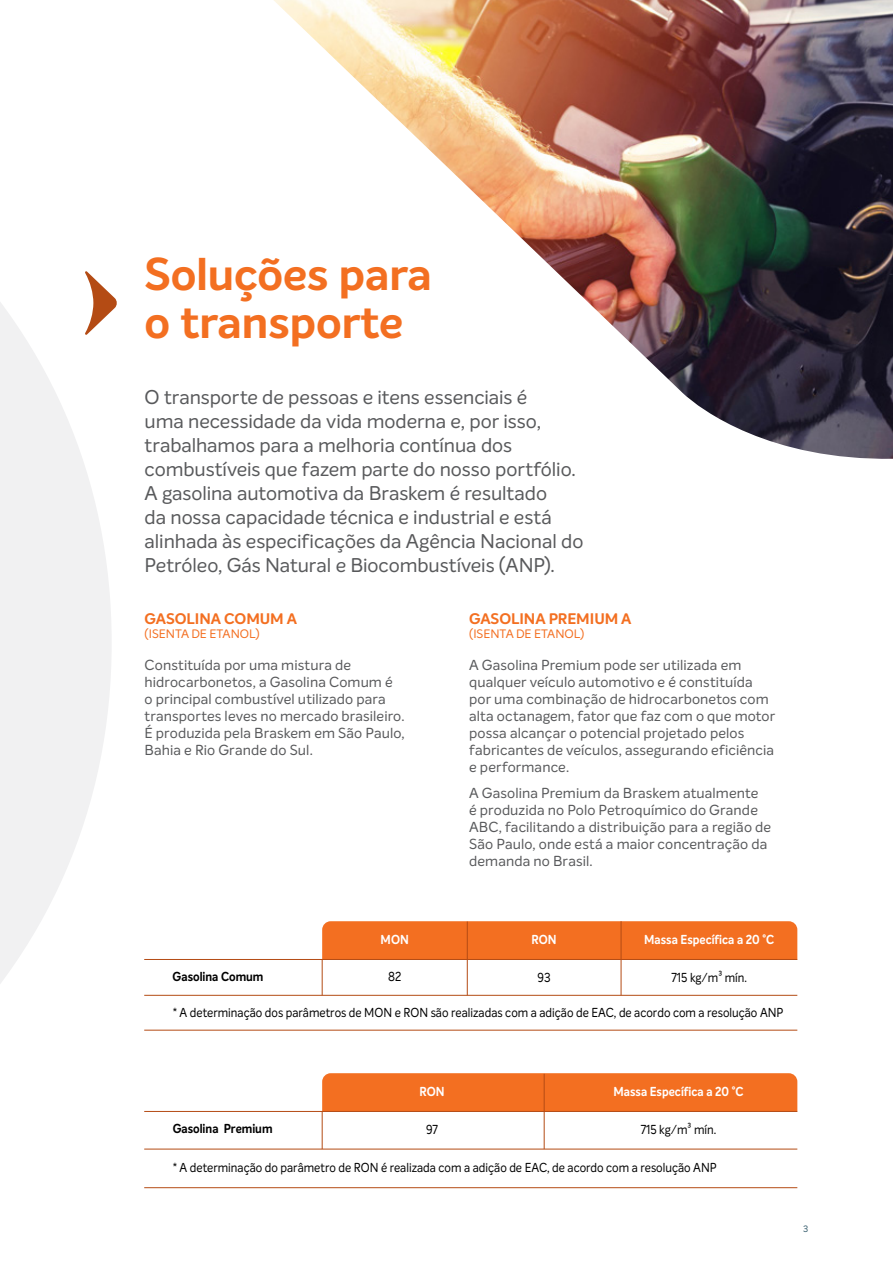
<style>
.page{position:relative;width:893px;height:1263px;background:#fff}
.page>*{position:absolute;margin:0;border:0;box-sizing:border-box;transform-origin:0 0}
.t1{font:700 45px/48px "Intelo";color:#f36f21}
.t2{font:19.5px/24px "Intelo";letter-spacing:-.005em;color:#58595b}
.t3{font:700 15px "Intelo";color:#f36f21}
.t4{font:14.25px/17.1px "Intelo";letter-spacing:.01em;color:#58595b}
.t5{font:12.75px "Intelo";color:#000;scale:.9 1}
.t6{font:700 12.75px "Intelo";color:#fff;scale:.9 1}
.t7{font:700 12.75px "Intelo";color:#000;scale:.9 1}
.t8{font:12px "Intelo";color:#f36f21}
.t9{font:9px "Intelo";color:#395f6f}
</style>
<div class="page">
<svg style="left:0;top:302px;width:111px;height:682px;fill:#f1f1f2"></svg>
<div style="left:322px;top:921px;width:475px;height:38px;background:#f36f21"></div>
<hr style="left:144px;top:995px;width:653px;height:1px;background:#b44b14">
<hr style="left:144px;top:959px;width:653px;height:1px;background:#b44b14">
<hr style="left:144px;top:1030px;width:653px;height:1px;background:#b44b14">
<hr style="left:322px;top:959px;width:1px;height:36px;background:#b44b14">
<hr style="left:467px;top:921px;width:1px;height:74px;background:#b44b14">
<hr style="left:621px;top:921px;width:1px;height:74px;background:#b44b14">
<div style="left:322px;top:1073px;width:475px;height:38px;background:#f36f21"></div>
<hr style="left:144px;top:1187px;width:653px;height:1px;background:#b44b14">
<hr style="left:144px;top:1111px;width:653px;height:1px;background:#b44b14">
<hr style="left:144px;top:1149px;width:653px;height:1px;background:#b44b14">
<hr style="left:322px;top:1111px;width:1px;height:38px;background:#b44b14">
<hr style="left:544px;top:1074px;width:1px;height:75px;background:#b44b14">
<img style="left:274px;top:0;width:619px;height:459px">
<svg style="left:85px;top:271px;width:32px;height:64px"></svg>
<h1 class="t1" style="left:145px;top:251px;width:289px">Soluções para o transporte</h1>
<p class="t2" style="left:145px;top:385px;width:440px">O transporte de pessoas e itens essenciais é<br>uma necessidade da vida moderna e, por isso, trabalhamos para a melhoria contínua dos combustíveis que fazem parte do nosso portfólio.<br>A gasolina automotiva da Braskem é resultado<br>da nossa capacidade técnica e industrial e está alinhada às especificações da Agência Nacional do Petróleo, Gás Natural e Biocombustíveis (ANP).</p>
<p class="t3" style="left:145px;top:609px;width:154px">GASOLINA COMUM A</p>
<p class="t8" style="left:145px;top:627px;width:117px">(ISENTA DE ETANOL)</p>
<p class="t4" style="left:145px;top:656px;width:262px">Constituída por uma mistura de hidrocarbonetos, a Gasolina Comum é<br>o principal combustível utilizado para transportes leves no mercado brasileiro.<br>É produzida pela Braskem em São Paulo, Bahia e Rio Grande do Sul.</p>
<p class="t3" style="left:469px;top:609px;width:164px">GASOLINA PREMIUM A</p>
<p class="t8" style="left:469px;top:627px;width:117px">(ISENTA DE ETANOL)</p>
<p class="t4" style="left:469px;top:656px;width:307px">A Gasolina Premium pode ser utilizada em qualquer veículo automotivo e é constituída por uma combinação de hidrocarbonetos com alta octanagem, fator que faz com o que motor possa alcançar o potencial projetado pelos fabricantes de veículos, assegurando eficiência e performance.</p>
<p class="t4" style="left:469px;top:784px;width:304px">A Gasolina Premium da Braskem atualmente<br>é produzida no Polo Petroquímico do Grande ABC, facilitando a distribuição para a região de São Paulo, onde está a maior concentração da demanda no Brasil.</p>
<p class="t6" style="left:381px;top:931px;width:33px">MON</p>
<p class="t6" style="left:532px;top:931px;width:29px">RON</p>
<p class="t6" style="left:644px;top:931px;width:146px">Massa Específica a 20 °C</p>
<p class="t7" style="left:173px;top:969px;width:102px">Gasolina Comum</p>
<p class="t5" style="left:388px;top:969px;width:16px">82</p>
<p class="t5" style="left:538px;top:969px;width:16px">93</p>
<p class="t5" style="left:671px;top:969px;width:85px">715 kg/m³ mín.</p>
<p class="t5" style="left:173px;top:1004px;width:680px">* A determinação dos parâmetros de MON e RON são realizadas com a adição de EAC, de acordo com a resolução ANP</p>
<p class="t6" style="left:419px;top:1083px;width:29px">RON</p>
<p class="t6" style="left:613px;top:1083px;width:146px">Massa Específica a 20 °C</p>
<p class="t5" style="left:641px;top:1121px;width:85px">715 kg/m³ mín.</p>
<p class="t7" style="left:173px;top:1121px;width:113px">Gasolina Premium</p>
<p class="t5" style="left:426px;top:1121px;width:15px">97</p>
<p class="t5" style="left:173px;top:1159px;width:606px">* A determinação do parâmetro de RON é realizada com a adição de EAC, de acordo com a resolução ANP</p>
<p class="t9" style="left:803px;top:1224px;width:7px">3</p>
</div>
